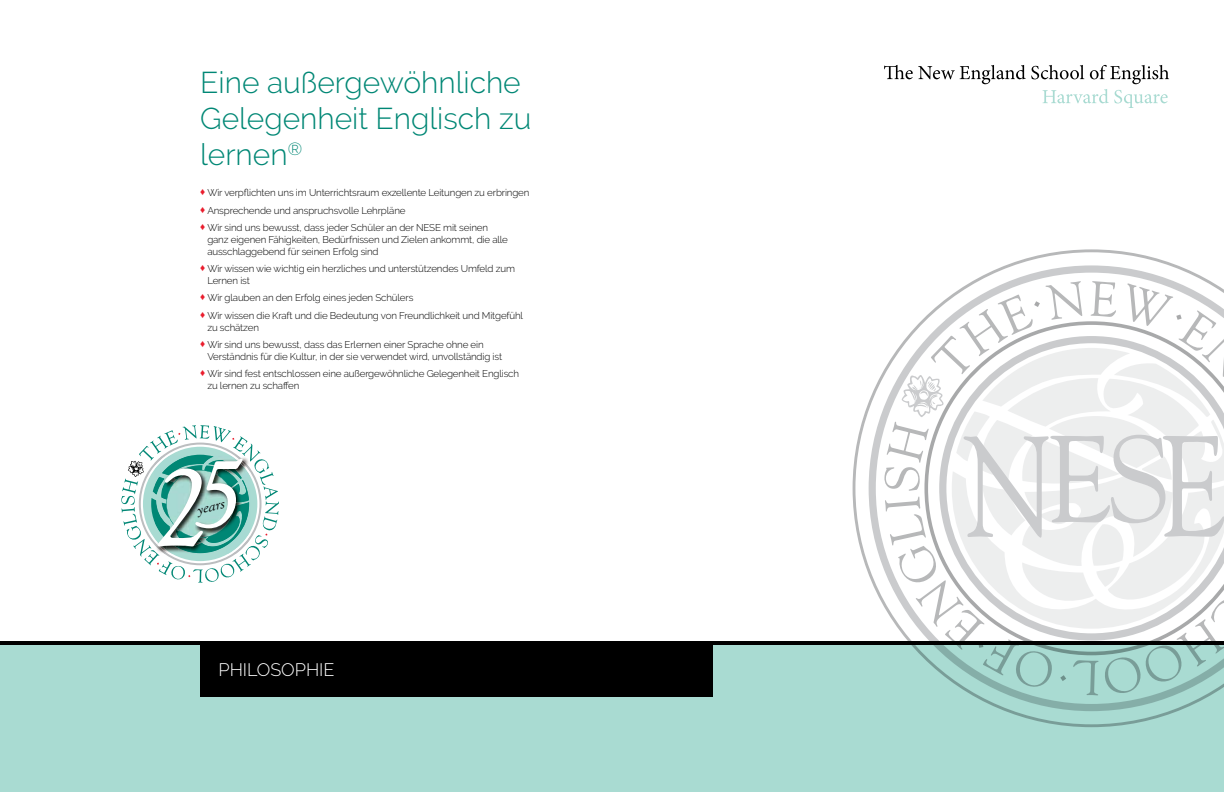
<style>
.page{position:relative;width:1224px;height:792px;background:#fff}
.page>*{position:absolute;margin:0;border:0;box-sizing:border-box;transform-origin:0 0}
.t1{font:300 30px/36px "Raleway";color:#008775}
.t2{font:300 18px "Raleway";color:#fff}
.t3{font:italic 14.8px "Goudy Old Style T";color:#000;scale:1.09 1}
.t4{font:300 9.8px/17.5px "Raleway";letter-spacing:-.015em;color:#000}
.s1{font-family:"Arial";font-weight:400;font-size:10px;color:#ea1d2d}
</style>
<div class="page">
<div style="left:0;top:641px;width:1224px;height:151px;background:#a9dbd2"></div>
<svg style="left:884px;top:65px;width:285px;height:43px"></svg>
<svg style="left:853px;top:249px;width:358px;height:478px"></svg>
<svg style="left:884px;top:281px;width:340px;height:414px"></svg>
<hr style="left:0;top:641px;width:1224px;height:3px;background:#000">
<div style="left:200px;top:643px;width:513px;height:54px;background:#000"></div>
<svg style="left:121px;top:425px;width:158px;height:158px"></svg>
<h1 class="t1" style="left:200px;top:64px;width:333px">Eine außergewöhnliche<br>Gelegenheit Englisch zu lernen<sup>®</sup></h1>
<p class="t4" style="left:200px;top:184px;width:331px"><span class="s1">♦</span> Wir verpflichten uns im Unterrichtsraum exzellente Leitungen zu erbringen <span class="s1">♦</span> Ansprechende und anspruchsvolle Lehrpläne<br><span class="s1">♦</span> Wir sind uns bewusst, dass jeder Schüler an der NESE mit seinen</p>
<p class="t4" style="left:207px;top:233px;width:302px;line-height:11.8px">ganz eigenen Fähigkeiten, Bedürfnissen und Zielen ankommt, die alle ausschlaggebend für seinen Erfolg sind</p>
<p class="t4" style="left:207px;top:263px;width:309px;line-height:11.8px;text-indent:-7px"><span class="s1">♦</span> Wir wissen wie wichtig ein herzliches und unterstützendes Umfeld zum<br>Lernen ist</p>
<p class="t4" style="left:200px;top:289px;width:324px"><span class="s1">♦</span> Wir glauben an den Erfolg eines jeden Schülers<br><span class="s1">♦</span> Wir wissen die Kraft und die Bedeutung von Freundlichkeit und Mitgefühl</p>
<p class="t4" style="left:200px;top:318px;width:285px;text-indent:7px">zu schätzen<br><span class="s1">♦</span> Wir sind uns bewusst, dass das Erlernen einer Sprache ohne ein</p>
<p class="t4" style="left:200px;top:348px;width:320px;text-indent:7px">Verständnis für die Kultur, in der sie verwendet wird, unvollständig ist<br><span class="s1">♦</span> Wir sind fest entschlossen eine außergewöhnliche Gelegenheit Englisch</p>
<p class="t4" style="left:207px;top:377px;width:94px">zu lernen zu schaffen</p>
<h3 class="t3" style="left:195px;top:502px;width:27px;rotate:-15deg">years</h3>
<h2 class="t2" style="left:219px;top:659px;width:118px">PHILOSOPHIE</h2>
</div>
